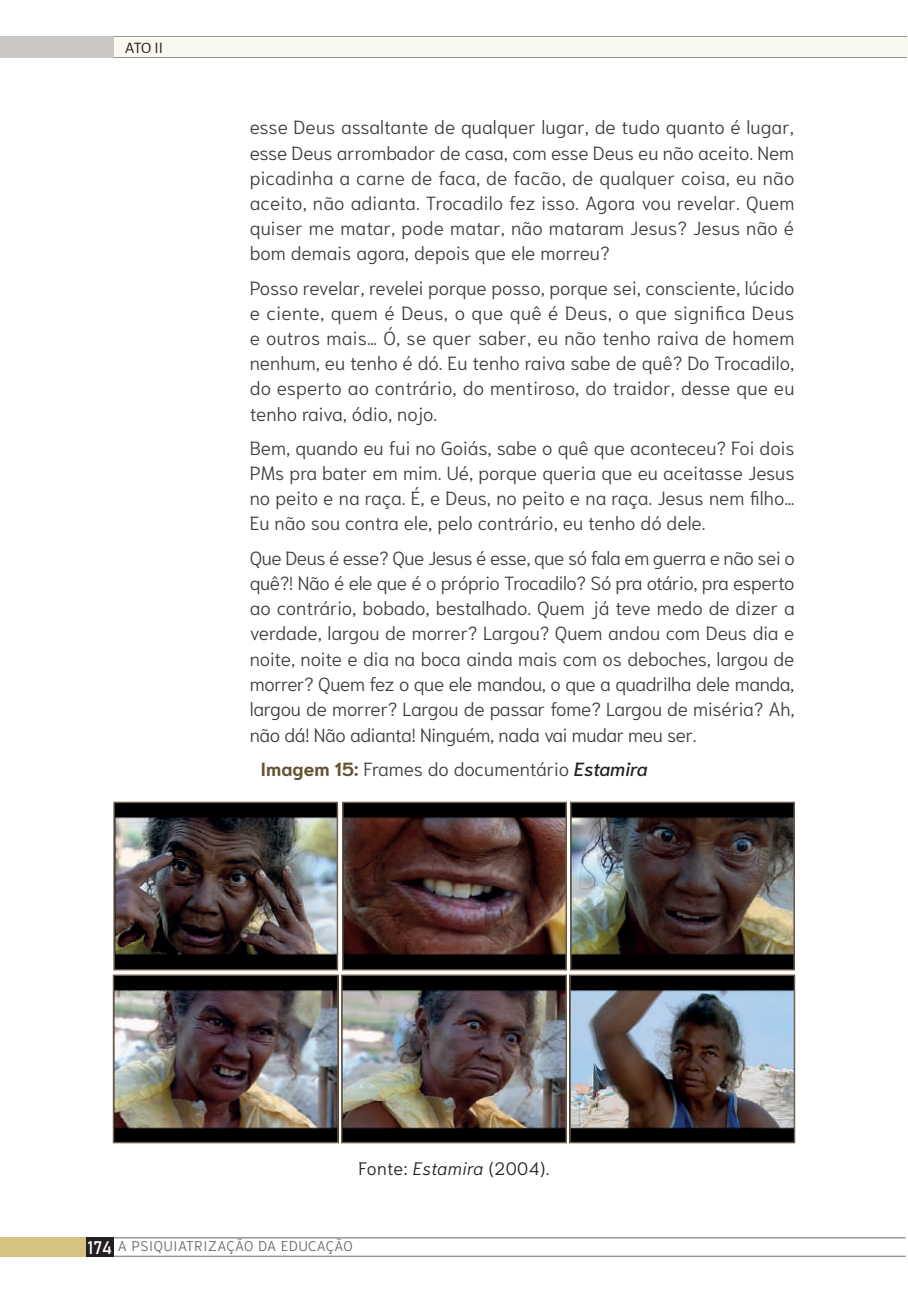
<style>
.page{position:relative;width:908px;height:1304px;background:#fff}
.page>*{position:absolute;margin:0;border:0;box-sizing:border-box;transform-origin:0 0}
.t1{font:300 19px/25.2px "Niramit";color:#3e3e3f;text-align:justify}
.t2{font:300 18px "Niramit";letter-spacing:.02em;color:#231f20}
.t3{font:16px "Alegreya Sans";color:#231f20}
.t4{font:300 14px "Niramit";letter-spacing:.05em;color:#636366}
.s1{font-weight:700;color:#645230}
.s2{font-weight:500;font-style:italic;color:#231f20}
.s3{font-style:italic}
.s4{font-family:"Bahnschrift";font-weight:400;font-size:18px;color:#fff}
</style>
<div class="page">
<div style="left:0;top:36px;width:906px;height:21px;background:#faf9f0"></div>
<hr style="left:0;top:1256px;width:905px;height:1px;background:#939598">
<hr style="left:0;top:1237px;width:905px;height:1px;background:#939598">
<hr style="left:0;top:57px;width:906px;height:1px;background:#939598">
<hr style="left:0;top:36px;width:906px;height:1px;background:#939598">
<div style="left:0;top:1237px;width:114px;height:20px;background:#231f20"></div>
<div style="left:0;top:1237px;width:86px;height:20px;background:#d6c382"></div>
<div style="left:0;top:36px;width:113px;height:21px;background:#cac7c4"></div>
<img style="left:115px;top:804px;width:221px;height:164px">
<div style="left:113px;top:802px;width:225px;height:168px;border:1px solid #715f4b"></div>
<img style="left:344px;top:804px;width:220px;height:164px">
<div style="left:342px;top:802px;width:224px;height:168px;border:1px solid #715f4b"></div>
<img style="left:572px;top:804px;width:220px;height:164px">
<div style="left:570px;top:802px;width:224px;height:168px;border:1px solid #715f4b"></div>
<img style="left:115px;top:977px;width:221px;height:164px">
<div style="left:113px;top:975px;width:225px;height:168px;border:1px solid #715f4b"></div>
<img style="left:343px;top:977px;width:221px;height:164px">
<div style="left:341px;top:975px;width:225px;height:168px;border:1px solid #715f4b"></div>
<img style="left:571px;top:977px;width:221px;height:164px">
<div style="left:569px;top:975px;width:225px;height:168px;border:1px solid #715f4b"></div>
<p class="t3" style="left:125px;top:37px;width:40px">ATO II</p>
<p class="t1" style="left:249px;top:115px;width:546px">esse Deus assaltante de qualquer lugar, de tudo quanto é lugar, esse Deus arrombador de casa, com esse Deus eu não aceito. Nem picadinha a carne de faca, de facão, de qualquer coisa, eu não aceito, não adianta. Trocadilo fez isso. Agora vou revelar. Quem quiser me matar, pode matar, não mataram Jesus? Jesus não é bom demais agora, depois que ele morreu?</p>
<p class="t1" style="left:249px;top:275px;width:546px">Posso revelar, revelei porque posso, porque sei, consciente, lúcido e ciente, quem é Deus, o que quê é Deus, o que significa Deus e outros mais… Ó, se quer saber, eu não tenho raiva de homem nenhum, eu tenho é dó. Eu tenho raiva sabe de quê? Do Trocadilo, do esperto ao contrário, do mentiroso, do traidor, desse que eu tenho raiva, ódio, nojo.</p>
<p class="t1" style="left:249px;top:435px;width:546px">Bem, quando eu fui no Goiás, sabe o quê que aconteceu? Foi dois PMs pra bater em mim. Ué, porque queria que eu aceitasse Jesus no peito e na raça. É, e Deus, no peito e na raça. Jesus nem filho… Eu não sou contra ele, pelo contrário, eu tenho dó dele.</p>
<p class="t1" style="left:249px;top:545px;width:546px">Que Deus é esse? Que Jesus é esse, que só fala em guerra e não sei o quê?! Não é ele que é o próprio Trocadilo? Só pra otário, pra esperto ao contrário, bobado, bestalhado. Quem já teve medo de dizer a verdade, largou de morrer? Largou? Quem andou com Deus dia e noite, noite e dia na boca ainda mais com os deboches, largou de morrer? Quem fez o que ele mandou, o que a quadrilha dele manda, largou de morrer? Largou de passar fome? Largou de miséria? Ah, não dá! Não adianta! Ninguém, nada vai mudar meu ser.</p>
<p class="t1" style="left:260px;top:757px;width:388px"><span class="s1">Imagem 15:</span> Frames do documentário <span class="s2">Estamira</span></p>
<p class="t2" style="left:358px;top:1154px;width:192px">Fonte: <span class="s3">Estamira</span> (2004).</p>
<p class="t4" style="left:88px;top:1235px;width:266px"><span class="s4">174</span> A PSIQUIATRIZAÇÃO DA EDUCAÇÃO</p>
</div>
